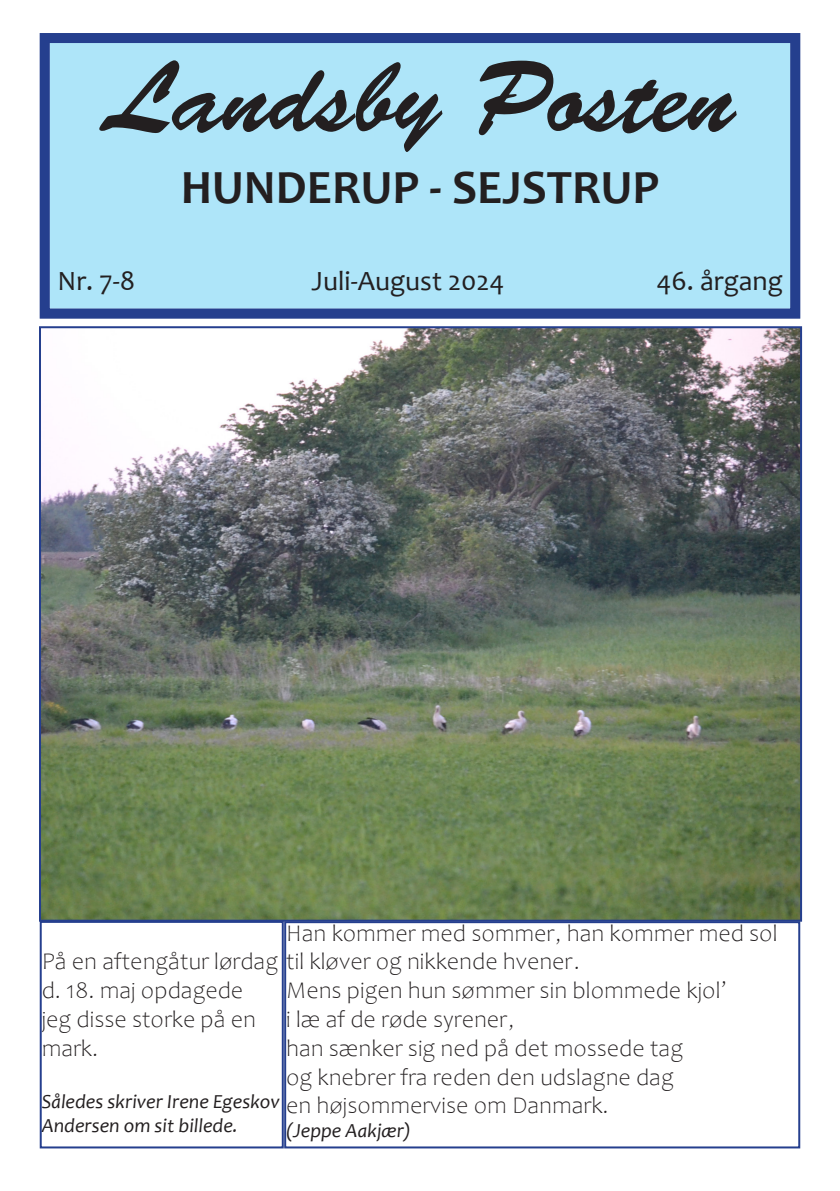
<style>
.page{position:relative;width:840px;height:1191px;background:#fff}
.page>*{position:absolute;margin:0;border:0;box-sizing:border-box;transform-origin:0 0}
.t1{font:100px "Brush Script Std";color:#231f20}
.t2{font:700 48px "Candara";color:#231f20}
.t3{font:28px "Candara";color:#231f20}
.t4{font:300 24px/28.8px "Candara";color:#231f20}
.t5{font:italic 20px/24px "Candara";color:#231f20}
</style>
<div class="page">
<div style="left:40px;top:33px;width:759px;height:285px;background:#aee5f9"></div>
<div style="left:40px;top:33px;width:759px;height:285px;border:10px solid #253f8e"></div>
<img style="left:42px;top:329px;width:756px;height:589px">
<div style="left:284px;top:921px;width:515px;height:227px;border:2px solid #253f8e"></div>
<div style="left:40px;top:921px;width:243px;height:227px;border:2px solid #253f8e"></div>
<h1 class="t1" style="left:105px;top:42px;width:631px">Landsby Posten</h1>
<h2 class="t2" style="left:181px;top:157px;width:479px">HUNDERUP - SEJSTRUP</h2>
<p class="t3" style="left:57px;top:263px;width:79px">Nr. 7-8</p>
<p class="t3" style="left:311px;top:263px;width:194px">Juli-August 2024</p>
<p class="t3" style="left:656px;top:263px;width:128px">46. årgang</p>
<p class="t4" style="left:286px;top:918px;width:492px">Han kommer med sommer, han kommer med sol</p>
<p class="t4" style="left:42px;top:947px;width:539px">På en aftengåtur lørdag til kløver og nikkende hvener.</p>
<p class="t4" style="left:286px;top:976px;width:441px">Mens pigen hun sømmer sin blommede kjol’</p>
<p class="t4" style="left:286px;top:1005px;width:229px">i læ af de røde syrener,</p>
<p class="t4" style="left:286px;top:1034px;width:398px">han sænker sig ned på det mossede tag</p>
<p class="t4" style="left:286px;top:1062px;width:389px">og knebrer fra reden den udslagne dag</p>
<p class="t4" style="left:286px;top:1091px;width:324px">en højsommervise om Danmark.</p>
<p class="t5" style="left:286px;top:1118px;width:126px">(Jeppe Aakjær)</p>
<p class="t4" style="left:42px;top:976px;width:216px">d. 18. maj opdagede jeg disse storke på en mark.</p>
<p class="t5" style="left:42px;top:1089px;width:239px">Således skriver Irene Egeskov<br>Andersen om sit billede.</p>
</div>
